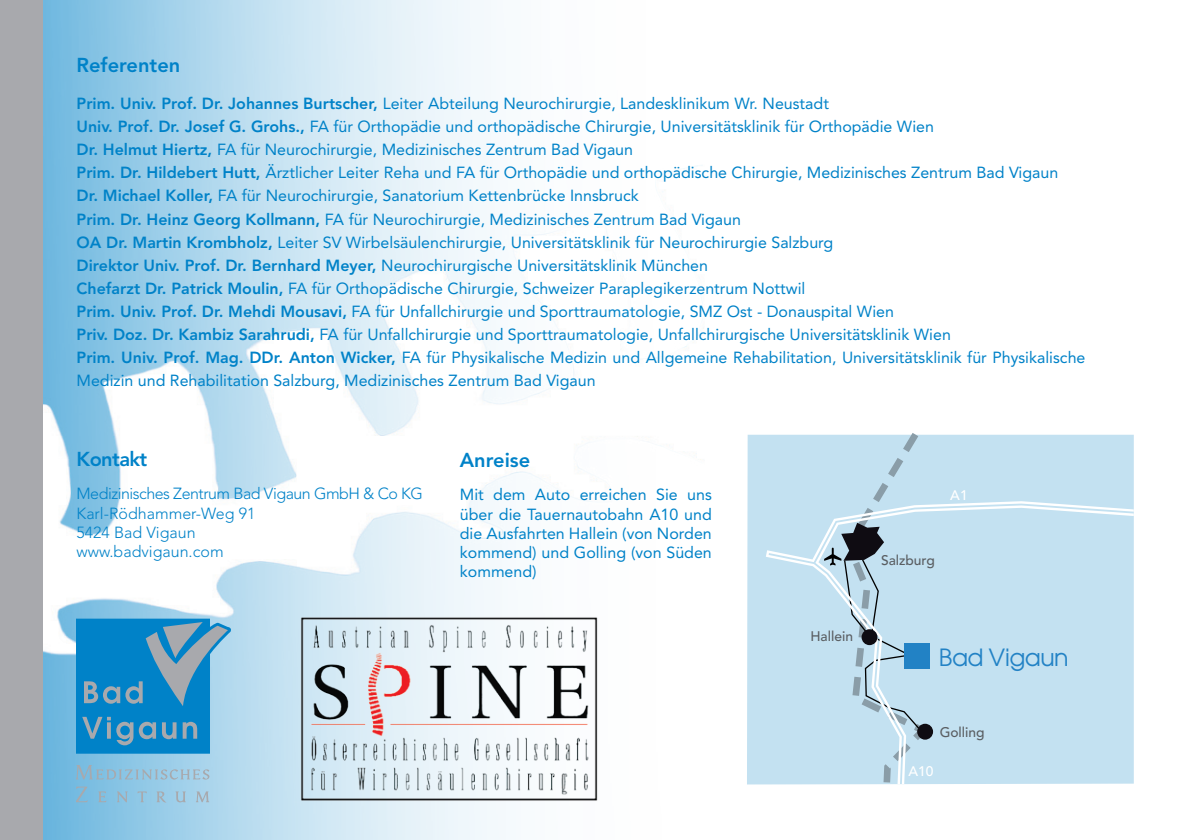
<style>
.page{position:relative;width:1191px;height:840px;background:#fff}
.page>*{position:absolute;margin:0;border:0;box-sizing:border-box;transform-origin:0 0}
.t1{font:23.8px "Avant Garde SH";letter-spacing:.03em;color:#2282c5}
.t2{font:800 20px "Avenir";letter-spacing:-.03em;color:#0082c8}
.t3{font:16px/23px "Avenir";color:#0082c8}
.t4{font:300 16px/19.2px "Avenir";letter-spacing:-.01em;color:#0082c8}
.t5{font:500 13.8px "Avenir";color:#5a5e62}
.t6{font:500 13.8px "Avenir";color:#fff}
.s1{font-weight:800}
</style>
<div class="page">
<img style="left:42px;top:0;width:1092px;height:839px">
<div style="left:0;top:0;width:42px;height:839px;background:#a8a9ad"></div>
<svg style="left:77px;top:764px;width:132px;height:15px;background:#95c1da"></svg>
<svg style="left:77px;top:786px;width:11px;height:15px"></svg>
<svg style="left:98px;top:791px;width:9px;height:10px"></svg>
<svg style="left:117px;top:791px;width:11px;height:10px"></svg>
<svg style="left:137px;top:791px;width:10px;height:10px"></svg>
<svg style="left:157px;top:791px;width:9px;height:11px"></svg>
<svg style="left:176px;top:791px;width:10px;height:11px"></svg>
<svg style="left:196px;top:791px;width:13px;height:10px"></svg>
<svg style="left:77px;top:618px;width:154px;height:135px;background:#3794c7"></svg>
<div style="left:747px;top:434px;width:386px;height:350px;background:#c3e1f1"></div>
<div style="left:766px;top:501px;width:367px;height:282px;background:#c3e1f1"></div>
<svg style="left:824px;top:425px;width:110px;height:359px;background:#b9d4e3"></svg>
<img style="left:293px;top:615px;width:311px;height:187px">
<p class="t2" style="left:77px;top:53px;width:105px">Referenten</p>
<p class="t3" style="left:77px;top:92px;width:1010px"><span class="s1">Prim. Univ. Prof. Dr. Johannes Burtscher,</span> Leiter Abteilung Neurochirurgie, Landesklinikum Wr. Neustadt<br><span class="s1">Univ. Prof. Dr. Josef G. Grohs.,</span> FA für Orthopädie und orthopädische Chirurgie, Universitätsklinik für Orthopädie Wien<br><span class="s1">Dr. Helmut Hiertz,</span> FA für Neurochirurgie, Medizinisches Zentrum Bad Vigaun<br><span class="s1">Prim. Dr. Hildebert H utt,</span> Ärztlicher Leiter Reha und FA für Orthopädie und orthopädische Chirurgie, Medizinisches Zentrum Bad Vigaun<br><span class="s1">Dr. M ichael Koller,</span> FA für Neurochirurgie, Sanatorium Kettenbrücke Innsbruck<br><span class="s1">Prim. Dr. Heinz Georg Kollmann,</span> FA für Neurochirurgie, Medizinisches Zentrum Bad Vigaun<br><span class="s1">OA Dr. Martin Krombholz,</span> Leiter SV Wirbelsäulenchirurgie, Universitätsklinik für Neurochirurgie Salzburg<br><span class="s1">Direktor Univ. Prof. Dr. Bernhard Meyer,</span> Neurochirurgische Universitätsklinik München<br><span class="s1">Chefarzt Dr. Patrick M oulin,</span> FA für Orthopädische Chirurgie, Schweizer Paraplegikerzentrum Nottwil<br><span class="s1">Prim. Univ. Prof. Dr. Mehdi Mousavi,</span> FA für Unfallchirurgie und Sporttraumatologie, SMZ Ost - Donauspital Wien<br><span class="s1">Priv. Doz. Dr. Kambiz Sarahrudi,</span> FA für Unfallchirurgie und Sporttraumatologie, Unfallchirurgische Universitätsklinik Wien<br><span class="s1">Prim. Univ. Prof. Mag. DDr. Anton Wicker,</span> FA für Physikalische Medizin und Allgemeine Rehabilitation, Universitätsklinik für Physikalische Medizin und Rehabilitation Salzburg, Medizinisches Zentrum Bad Vigaun</p>
<p class="t2" style="left:77px;top:447px;width:72px">Kontakt</p>
<p class="t4" style="left:77px;top:484px;width:345px">Medizinisches Zentrum Bad Vigaun GmbH &amp; Co KG<br>Karl-Rödhammer-Weg 91<br>5424 Bad Vigaun<br>www.badvigaun.com</p>
<p class="t2" style="left:460px;top:447px;width:72px">Anreise</p>
<p class="t3" style="left:460px;top:485px;width:253px;line-height:19.2px;text-align:justify">Mit dem Auto erreichen Sie uns über die Tauernautobahn A10 und die Ausfahrten Hallein (von Norden kommend) und Golling (von Süden kommend)</p>
<p class="t5" style="left:810px;top:627px;width:44px">Hallein</p>
<p class="t6" style="left:950px;top:487px;width:19px">A1</p>
<p class="t5" style="left:881px;top:551px;width:55px">Salzburg</p>
<h1 class="t1" style="left:939px;top:643px;width:129px">Bad Vigaun</h1>
<p class="t5" style="left:939px;top:724px;width:46px">Golling</p>
<p class="t6" style="left:908px;top:763px;width:27px">A10</p>
</div>
